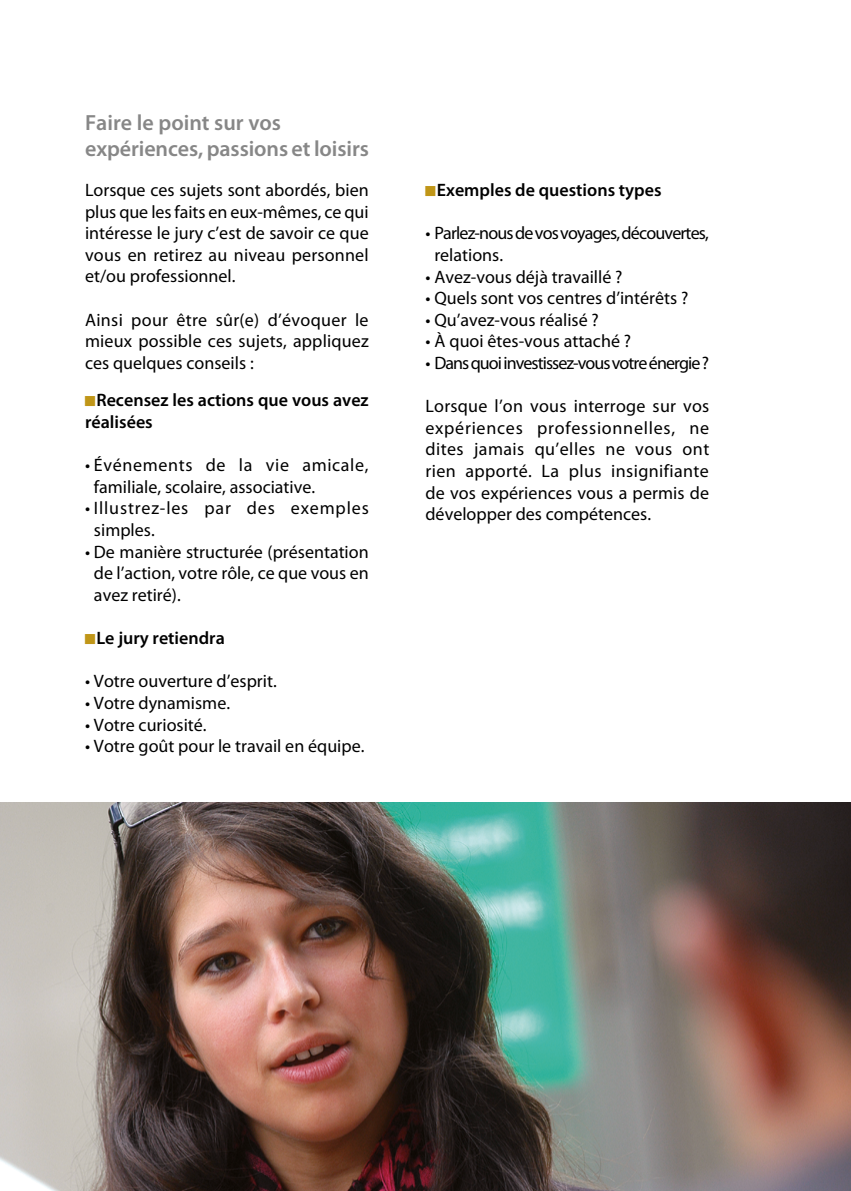
<style>
.page{position:relative;width:851px;height:1191px;background:#fff}
.page>*{position:absolute;margin:0;border:0;box-sizing:border-box;transform-origin:0 0}
.t1{font:600 22px/26.4px "Myriad Pro";letter-spacing:-.005em;color:#878787}
.t2{font:18px/21.6px "Myriad Pro";color:#000;text-align:justify}
.t3{font:600 18px/21.6px "Myriad Pro";color:#000}
.t4{font:18px/21.6px "Myriad Pro";letter-spacing:-.045em;color:#000}
.t5{font:18px "Myriad Pro";letter-spacing:-.055em;color:#000}
.t6{font:18px/21.6px "Myriad Pro";letter-spacing:.045em;color:#000}
</style>
<div class="page">
<img style="left:0;top:802px;width:850px;height:389px">
<p class="t1" style="left:85px;top:110px;width:285px">Faire le point sur vos expériences, passions et loisirs</p>
<p class="t2" style="left:85px;top:179px;width:285px">Lorsque ces sujets sont abordés, bien plus que les faits en eux-mêmes, ce qui intéresse le jury c’est de savoir ce que vous en retirez au niveau personnel et/ou professionnel.</p>
<p class="t2" style="left:85px;top:309px;width:285px">Ainsi pour être sûr(e) d’évoquer le mieux possible ces sujets, appliquez ces quelques conseils :</p>
<p class="t3" style="left:85px;top:390px;width:285px;text-indent:11px">Recensez les actions que vous avez réalisées</p>
<p class="t2" style="left:94px;top:455px;width:276px;text-indent:-9px">• Événements de la vie amicale, familiale, scolaire, associative.</p>
<p class="t6" style="left:94px;top:498px;width:276px;text-indent:-9px">• Illustrez-les par des exemples simples.</p>
<p class="t2" style="left:94px;top:541px;width:276px;text-indent:-9px">• De manière structurée (présentation de l’action, votre rôle, ce que vous en avez retiré).</p>
<p class="t3" style="left:96px;top:627px;width:130px">Le jury retiendra</p>
<p class="t2" style="left:85px;top:671px;width:193px">• Votre ouverture d’esprit.</p>
<p class="t2" style="left:85px;top:692px;width:146px">• Votre dynamisme.</p>
<p class="t2" style="left:85px;top:714px;width:123px">• Votre curiosité.</p>
<p class="t2" style="left:85px;top:735px;width:281px">• Votre goût pour le travail en équipe.</p>
<p class="t3" style="left:437px;top:180px;width:226px">Exemples de questions types</p>
<p class="t4" style="left:434px;top:223px;width:276px;text-indent:-9px">• Parlez-nous de vos voyages, découvertes, relations.</p>
<p class="t2" style="left:425px;top:266px;width:198px">• Avez-vous déjà travaillé ?</p>
<p class="t2" style="left:425px;top:288px;width:264px">• Quels sont vos centres d’intérêts ?</p>
<p class="t2" style="left:425px;top:309px;width:175px">• Qu’avez-vous réalisé ?</p>
<p class="t2" style="left:425px;top:331px;width:207px">• À quoi êtes-vous attaché ?</p>
<p class="t5" style="left:425px;top:353px;width:285px">• Dans quoi investissez-vous votre énergie ?</p>
<p class="t2" style="left:425px;top:396px;width:285px">Lorsque l’on vous interroge sur vos expériences professionnelles, ne dites jamais qu’elles ne vous ont rien apporté. La plus insignifiante de vos expériences vous a permis de développer des compétences.</p>
</div>
